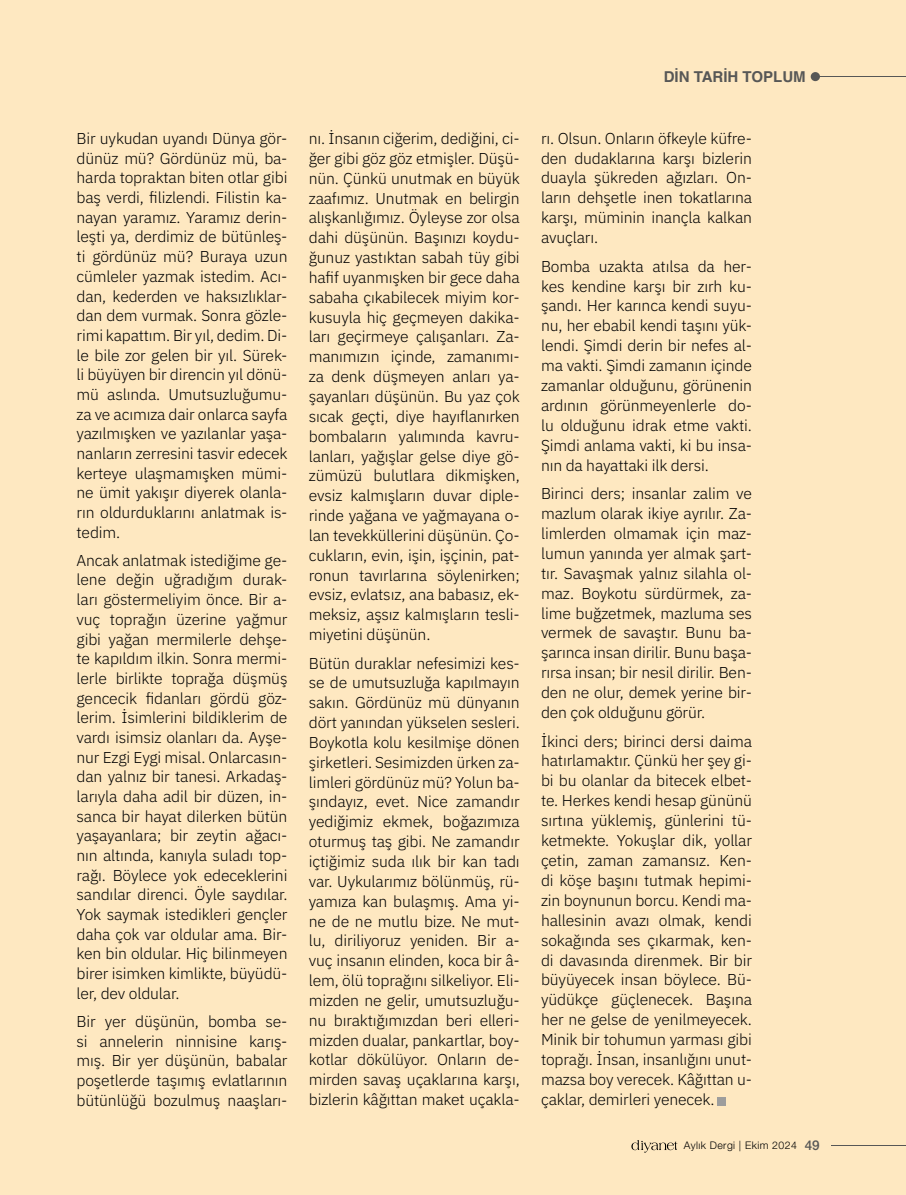
<style>
.page{position:relative;width:906px;height:1195px;background:#fee8c1}
.page>*{position:absolute;margin:0;border:0;box-sizing:border-box;transform-origin:0 0}
.t1{font:300 15.75px/19.8px "IBM Plex Sans";letter-spacing:-.01em;color:#000;text-align:justify}
.t2{font:700 15px "Helvetica";color:#575756}
.t3{font:300 10.5px "Helvetica Neue LT Pro";letter-spacing:.04em;color:#000}
.s1{font-weight:500;font-size:13.5px;color:#575756}
</style>
<div class="page">
<div style="left:717px;top:1097px;width:9px;height:9px;background:#9d9d9c"></div>
<hr style="left:831px;top:1145px;width:75px;height:1px;background:#575756">
<hr style="left:820px;top:76px;width:86px;height:1px;background:#575756">
<div style="left:810px;top:72px;width:10px;height:9px;background:#575756;border-radius:50%"></div>
<svg style="left:631px;top:1140px;width:46px;height:13px"></svg>
<p class="t1" style="left:77px;top:127px;width:212px">Bir uykudan uyandı Dünya gör&shy;dünüz mü? Gördünüz mü, ba&shy;harda topraktan biten otlar gibi baş verdi, filizlendi. Filistin ka&shy;nayan yaramız. Yaramız derin&shy;leşti ya, derdimiz de bütünleş&shy;ti gördünüz mü? Buraya uzun cümleler yazmak istedim. Acı&shy;dan, kederden ve haksızlıklar&shy;dan dem vurmak. Sonra gözle&shy;rimi kapattım. Bir yıl, dedim. Di&shy;le bile zor gelen bir yıl. Sürek&shy;li büyüyen bir direncin yıl dönü&shy;mü aslında. Umutsuzluğumu&shy;za ve acımıza dair onlarca sayfa yazılmışken ve yazılanlar yaşa&shy;nanların zerresini tasvir edecek kerteye ulaşmamışken mümi&shy;ne ümit yakışır diyerek olanla&shy;rın oldurduklarını anlatmak is&shy;tedim.</p>
<p class="t1" style="left:77px;top:549px;width:212px">Ancak anlatmak istediğime ge&shy;lene değin uğradığım durak&shy;ları göstermeliyim önce. Bir a&shy;vuç toprağın üzerine yağmur gibi yağan mermilerle dehşe&shy;te kapıldım ilkin. Sonra mermi&shy;lerle birlikte toprağa düşmüş gencecik fidanları gördü göz&shy;lerim. İsimlerini bildiklerim de vardı isimsiz olanları da. Ayşe&shy;nur Ezgi Eygi misal. Onlarcasın&shy;dan yalnız bir tanesi. Arkadaş&shy;larıyla daha adil bir düzen, in&shy;sanca bir hayat dilerken bütün yaşayanlara; bir zeytin ağacı&shy;nın altında, kanıyla suladı top&shy;rağı. Böylece yok edeceklerini sandılar direnci. Öyle saydılar.<br>Yok saymak istedikleri gençler daha çok var oldular ama. Bir&shy;ken bin oldular. Hiç bilinmeyen birer isimken kimlikte, büyüdü&shy;ler, dev oldular.</p>
<p class="t1" style="left:77px;top:1010px;width:212px">Bir yer düşünün, bomba se&shy;si annelerin ninnisine karış&shy;mış. Bir yer düşünün, babalar poşetlerde taşımış evlatlarının bütünlüğü bozulmuş naaşları-</p>
<p class="t1" style="left:309px;top:127px;width:212px">nı. İnsanın ciğerim, dediğini, ci&shy;ğer gibi göz göz etmişler. Düşü&shy;nün. Çünkü unutmak en büyük zaafımız. Unutmak en belirgin alışkanlığımız. Öyleyse zor olsa dahi düşünün. Başınızı koydu&shy;ğunuz yastıktan sabah tüy gibi hafif uyanmışken bir gece daha sabaha çıkabilecek miyim kor&shy;kusuyla hiç geçmeyen dakika&shy;ları geçirmeye çalışanları. Za&shy;manımızın içinde, zamanımı&shy;za denk düşmeyen anları ya&shy;şayanları düşünün. Bu yaz çok sıcak geçti, diye hayıflanırken bombaların yalımında kavru&shy;lanları, yağışlar gelse diye gö&shy;zümüzü bulutlara dikmişken, evsiz kalmışların duvar diple&shy;rinde yağana ve yağmayana o&shy;lan tevekküllerini düşünün. Ço&shy;cukların, evin, işin, işçinin, pat&shy;ronun tavırlarına söylenirken; evsiz, evlatsız, ana babasız, ek&shy;meksiz, aşsız kalmışların tesli&shy;miyetini düşünün.</p>
<p class="t1" style="left:309px;top:652px;width:212px">Bütün duraklar nefesimizi kes&shy;se de umutsuzluğa kapılmayın sakın. Gördünüz mü dünyanın dört yanından yükselen sesleri.<br>Boykotla kolu kesilmişe dönen şirketleri. Sesimizden ürken za&shy;limleri gördünüz mü? Yolun ba&shy;şındayız, evet. Nice zamandır yediğimiz ekmek, boğazımıza oturmuş taş gibi. Ne zamandır içtiğimiz suda ılık bir kan tadı var. Uykularımız bölünmüş, rü&shy;yamıza kan bulaşmış. Ama yi&shy;ne de ne mutlu bize. Ne mut&shy;lu, diriliyoruz yeniden. Bir a&shy;vuç insanın elinden, koca bir â&shy;lem, ölü toprağını silkeliyor. Eli&shy;mizden ne gelir, umutsuzluğu&shy;nu bıraktığımızdan beri elleri&shy;mizden dualar, pankartlar, boy&shy;kotlar dökülüyor. Onların de&shy;mirden savaş uçaklarına karşı, bizlerin kâğıttan maket uçakla-</p>
<p class="t2" style="left:663px;top:67px;width:143px">DİN TARİH TOPLUM</p>
<p class="t1" style="left:541px;top:127px;width:212px">rı. Olsun. Onların öfkeyle küfre&shy;den dudaklarına karşı bizlerin duayla şükreden ağızları. On&shy;ların dehşetle inen tokatlarına karşı, müminin inançla kalkan avuçları.</p>
<p class="t1" style="left:541px;top:255px;width:212px">Bomba uzakta atılsa da her&shy;kes kendine karşı bir zırh ku&shy;şandı. Her karınca kendi suyu&shy;nu, her ebabil kendi taşını yük&shy;lendi. Şimdi derin bir nefes al&shy;ma vakti. Şimdi zamanın içinde zamanlar olduğunu, görünenin ardının görünmeyenlerle do&shy;lu olduğunu idrak etme vakti.<br>Şimdi anlama vakti, ki bu insa&shy;nın da hayattaki ilk dersi.</p>
<p class="t1" style="left:541px;top:482px;width:212px">Birinci ders; insanlar zalim ve mazlum olarak ikiye ayrılır. Za&shy;limlerden olmamak için maz&shy;lumun yanında yer almak şart&shy;tır. Savaşmak yalnız silahla ol&shy;maz. Boykotu sürdürmek, za&shy;lime buğzetmek, mazluma ses vermek de savaştır. Bunu ba&shy;şarınca insan dirilir. Bunu başa&shy;rırsa insan; bir nesil dirilir. Ben&shy;den ne olur, demek yerine bir&shy;den çok olduğunu görür.</p>
<p class="t1" style="left:541px;top:730px;width:212px">İkinci ders; birinci dersi daima hatırlamaktır. Çünkü her şey gi&shy;bi bu olanlar da bitecek elbet&shy;te. Herkes kendi hesap gününü sırtına yüklemiş, günlerini tü&shy;ketmekte. Yokuşlar dik, yollar çetin, zaman zamansız. Ken&shy;di köşe başını tutmak hepimi&shy;zin boynunun borcu. Kendi ma&shy;hallesinin avazı olmak, kendi sokağında ses çıkarmak, ken&shy;di davasında direnmek. Bir bir büyüyecek insan böylece. Bü&shy;yüdükçe güçlenecek. Başına her ne gelse de yenilmeyecek.<br>Minik bir tohumun yarması gibi toprağı. İnsan, insanlığını unut&shy;mazsa boy verecek. Kâğıttan u&shy;çaklar, demirleri yenecek.</p>
<p class="t3" style="left:684px;top:1138px;width:137px">Aylık Dergi | Ekim 2024 <span class="s1">49</span></p>
</div>
